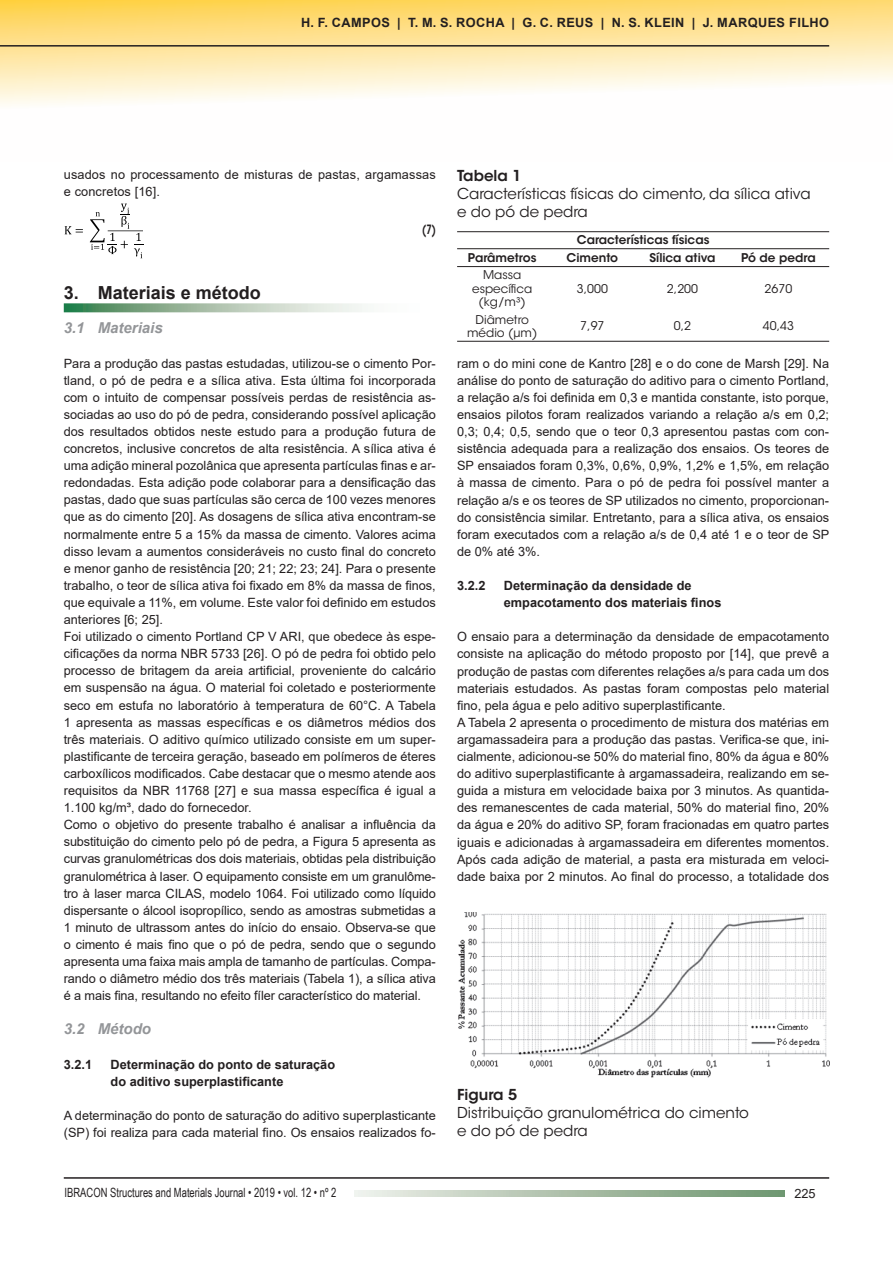
<style>
.page{position:relative;width:893px;height:1263px;background:#fff}
.page>*{position:absolute;margin:0;border:0;box-sizing:border-box;transform-origin:0 0}
.t1{font:700 18px "Arial";color:#231f20}
.t2{font:15px/18px "ITC Avant Garde Std";color:#231f20}
.t3{font:italic 700 15px "Arial";color:#939598}
.t4{font:600 15px "ITC Avant Garde Std";color:#231f20}
.t5{font:12.75px/17.1px "Arial";color:#231f20}
.t6{font:700 12.75px/17.1px "Arial";color:#231f20}
.t7{font:700 12.75px "Arial";letter-spacing:.035em;color:#231f20}
.t8{font:12.75px "Arial Narrow";color:#231f20;scale:.9 1}
.t9{font:600 12.75px "ITC Avant Garde Std";color:#231f20;scale:.7 1}
.t10{font:12px/13.5px "ITC Avant Garde Std";color:#231f20;text-align:center}
.t11{font:600 12px "ITC Avant Garde Std";color:#231f20}
</style>
<div class="page">
<svg style="left:0;top:0;width:893px;height:105px"></svg>
<hr style="left:64px;top:1177px;width:765px;height:2px;background:#231f20">
<hr style="left:0;top:45px;width:829px;height:2px;background:#231f20">
<svg style="left:354px;top:1190px;width:431px;height:6px;background:#acc0aa"></svg>
<svg style="left:64px;top:303px;width:299px;height:9px;background:#a5c1aa"></svg>
<svg style="left:65px;top:226px;width:18px;height:8px"></svg>
<svg style="left:90px;top:204px;width:53px;height:54px"></svg>
<img style="left:458px;top:912px;width:371px;height:166px">
<hr style="left:457px;top:231px;width:372px;height:1px;background:#231f20">
<hr style="left:457px;top:248px;width:372px;height:1px;background:#231f20">
<hr style="left:457px;top:266px;width:372px;height:1px;background:#231f20">
<hr style="left:457px;top:341px;width:372px;height:1px;background:#231f20">
<p class="t7" style="left:301px;top:14px;width:529px">H. F. CAMPOS | T. M. S. ROCHA | G. C. REUS | N. S. KLEIN | J. MARQUES FILHO</p>
<p class="t5" style="left:64px;top:166px;width:373px">usados no processamento de misturas de pastas, argamassas e concretos [16].</p>
<p class="t9" style="left:422px;top:221px;width:21px">(7)</p>
<h1 class="t1" style="left:64px;top:280px;width:199px">3. Materiais e método</h1>
<p class="t3" style="left:64px;top:318px;width:101px">3.1 Materiais</p>
<p class="t5" style="left:64px;top:354px;width:374px">Para a produção das pastas estudadas, utilizou-se o cimento Por&shy;tland, o pó de pedra e a sílica ativa. Esta última foi incorporada com o intuito de compensar possíveis perdas de resistência as&shy;sociadas ao uso do pó de pedra, considerando possível aplicação dos resultados obtidos neste estudo para a produção futura de concretos, inclusive concretos de alta resistência. A sílica ativa é uma adição mineral pozolânica que apresenta partículas finas e ar&shy;redondadas. Esta adição pode colaborar para a densificação das pastas, dado que suas partículas são cerca de 100 vezes menores que as do cimento [20]. As dosagens de sílica ativa encontram-se normalmente entre 5 a 15% da massa de cimento. Valores acima disso levam a aumentos consideráveis no custo final do concreto e menor ganho de resistência [20; 21; 22; 23; 24]. Para o presente trabalho, o teor de sílica ativa foi fixado em 8% da massa de finos, que equivale a 11%, em volume. Este valor foi definido em estudos anteriores [6; 25].<br>Foi utilizado o cimento Portland CP V ARI, que obedece às espe&shy;cificações da norma NBR 5733 [26]. O pó de pedra foi obtido pelo processo de britagem da areia artificial, proveniente do calcário em suspensão na água. O material foi coletado e posteriormente seco em estufa no laboratório à temperatura de 60°C. A Tabela 1 apresenta as massas específicas e os diâmetros médios dos três materiais. O aditivo químico utilizado consiste em um super&shy;plastificante de terceira geração, baseado em polímeros de éteres carboxílicos modificados. Cabe destacar que o mesmo atende aos requisitos da NBR 11768 [27] e sua massa específica é igual a 1.100 kg/m³, dado do fornecedor.<br>Como o objetivo do presente trabalho é analisar a influência da substituição do cimento pelo pó de pedra, a Figura 5 apresenta as curvas granulométricas dos dois materiais, obtidas pela distribuição granulométrica à laser. O equipamento consiste em um granulôme&shy;tro à laser marca CILAS, modelo 1064. Foi utilizado como líquido dispersante o álcool isopropílico, sendo as amostras submetidas a 1 minuto de ultrassom antes do início do ensaio. Observa-se que o cimento é mais fino que o pó de pedra, sendo que o segundo apresenta uma faixa mais ampla de tamanho de partículas. Compa&shy;rando o diâmetro médio dos três materiais (Tabela 1), a sílica ativa é a mais fina, resultando no efeito fíler característico do material.</p>
<p class="t3" style="left:64px;top:1019px;width:89px">3.2 Método</p>
<p class="t6" style="left:64px;top:1056px;width:30px">3.2.1</p>
<p class="t6" style="left:111px;top:1056px;width:226px">Determinação do ponto de saturação do aditivo superplastificante</p>
<p class="t5" style="left:64px;top:1107px;width:374px">A determinação do ponto de saturação do aditivo superplasticante (SP) foi realiza para cada material fino. Os ensaios realizados fo-</p>
<p class="t4" style="left:457px;top:166px;width:66px">Tabela 1</p>
<p class="t2" style="left:457px;top:185px;width:355px">Características físicas do cimento, da sílica ativa e do pó de pedra</p>
<p class="t11" style="left:577px;top:232px;width:134px">Características físicas</p>
<p class="t11" style="left:468px;top:250px;width:70px">Parâmetros</p>
<p class="t11" style="left:567px;top:250px;width:53px">Cimento</p>
<p class="t11" style="left:649px;top:250px;width:68px">Sílica ativa</p>
<p class="t11" style="left:741px;top:250px;width:76px">Pó de pedra</p>
<p class="t10" style="left:472px;top:268px;width:62px">Massa específica (kg/m³)</p>
<p class="t10" style="left:577px;top:282px;width:33px">3,000</p>
<p class="t10" style="left:667px;top:282px;width:33px">2,200</p>
<p class="t10" style="left:765px;top:282px;width:29px">2670</p>
<p class="t10" style="left:467px;top:313px;width:72px">Diâmetro médio (μm)</p>
<p class="t10" style="left:580px;top:319px;width:26px">7,97</p>
<p class="t10" style="left:674px;top:319px;width:19px">0,2</p>
<p class="t10" style="left:763px;top:319px;width:33px">40,43</p>
<p class="t5" style="left:457px;top:355px;width:374px;text-align:justify">ram o do mini cone de Kantro [28] e o do cone de Marsh [29]. Na análise do ponto de saturação do aditivo para o cimento Portland, a relação a/s foi definida em 0,3 e mantida constante, isto porque, ensaios pilotos foram realizados variando a relação a/s em 0,2; 0,3; 0,4; 0,5, sendo que o teor 0,3 apresentou pastas com con&shy;sistência adequada para a realização dos ensaios. Os teores de SP ensaiados foram 0,3%, 0,6%, 0,9%, 1,2% e 1,5%, em relação à massa de cimento. Para o pó de pedra foi possível manter a relação a/s e os teores de SP utilizados no cimento, proporcionan&shy;do consistência similar. Entretanto, para a sílica ativa, os ensaios foram executados com a relação a/s de 0,4 até 1 e o teor de SP de 0% até 3%.</p>
<p class="t6" style="left:457px;top:577px;width:30px">3.2.2</p>
<p class="t6" style="left:504px;top:577px;width:219px">Determinação da densidade de empacotamento dos materiais finos</p>
<p class="t5" style="left:457px;top:628px;width:374px">O ensaio para a determinação da densidade de empacotamento consiste na aplicação do método proposto por [14], que prevê a produção de pastas com diferentes relações a/s para cada um dos materiais estudados. As pastas foram compostas pelo material fino, pela água e pelo aditivo superplastificante.<br>A Tabela 2 apresenta o procedimento de mistura dos matérias em argamassadeira para a produção das pastas. Verifica-se que, ini&shy;cialmente, adicionou-se 50% do material fino, 80% da água e 80% do aditivo superplastificante à argamassadeira, realizando em se&shy;guida a mistura em velocidade baixa por 3 minutos. As quantida&shy;des remanescentes de cada material, 50% do material fino, 20% da água e 20% do aditivo SP, foram fracionadas em quatro partes iguais e adicionadas à argamassadeira em diferentes momentos.<br>Após cada adição de material, a pasta era misturada em veloci&shy;dade baixa por 2 minutos. Ao final do processo, a totalidade dos</p>
<p class="t4" style="left:457px;top:1085px;width:62px">Figura 5</p>
<p class="t2" style="left:457px;top:1104px;width:293px">Distribuição granulométrica do cimento e do pó de pedra</p>
<p class="t8" style="left:65px;top:1183px;width:303px">IBRACON Structures and Materials Journal • 2019 • vol. 12 • nº 2</p>
<p class="t5" style="left:794px;top:1185px;width:23px">225</p>
</div>
